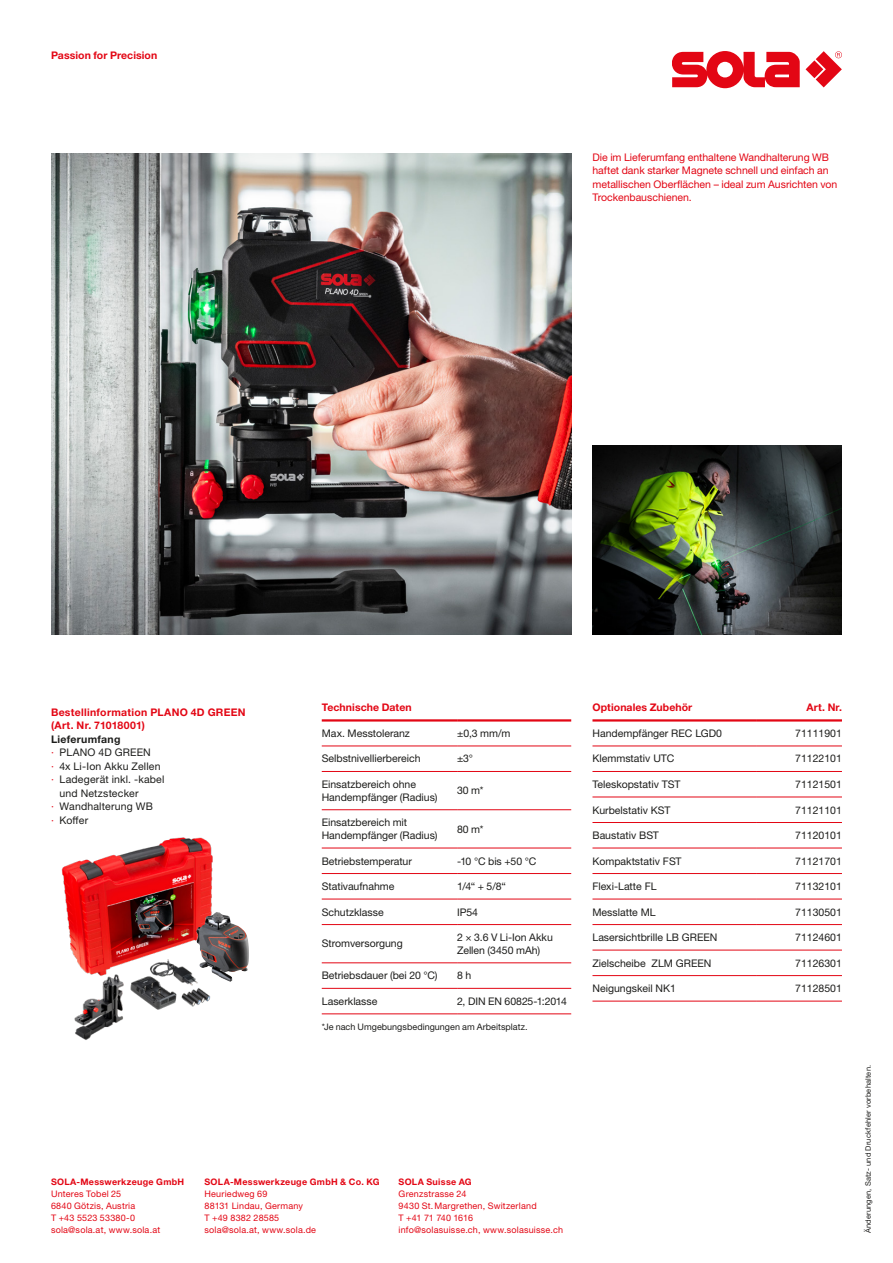
<style>
.page{position:relative;width:893px;height:1263px;background:#fff}
.page>*{position:absolute;margin:0;border:0;box-sizing:border-box;transform-origin:0 0}
.Tabelle_Copy_lb{font:10.5px/13.5px "Helvetica Neue LTW1 G";color:#1d1d1b}
.t1{font:10.5px/13.5px "Helvetica Neue LTW1 G";letter-spacing:-.005em;color:#e30614}
.Aufzählung_Copy-Text{font:700 10.5px/13.5px "Helvetica Neue LTW1 G";letter-spacing:.01em;color:#e30614}
.Tabelle_Copy_lb-2{font:10.5px/13.5px "Helvetica Neue LTW1 G";letter-spacing:.02em;color:#1d1d1b}
.Copy-Text{font:9px "Helvetica Neue LTW1 G";letter-spacing:.02em;color:#e30614}
.Copy-Text-2{font:700 9px "Helvetica Neue LTW1 G";letter-spacing:.03em;color:#e30614}
.Artikelinfo{font:9px "Helvetica Neue LTW1 G";letter-spacing:.005em;color:#1d1d1b}
.Copy-Text-3{font:9px "Helvetica Neue LTW1 G";letter-spacing:-.03em;color:#e30614}
.Aufzählung_Copy-Text-2{font:7.5px "Helvetica Neue LTW1 G";letter-spacing:.025em;color:#1d1d1b}
.s1{color:#1d1d1b}
.s2{color:#e30614}
</style>
<div class="page">
<svg style="left:672px;top:51px;width:170px;height:37px"></svg>
<img style="left:592px;top:446px;width:250px;height:188px">
<img style="left:51px;top:153px;width:520px;height:481px">
<img style="left:61px;top:837px;width:152px;height:117px">
<img style="left:73px;top:954px;width:138px;height:86px">
<img style="left:195px;top:912px;width:54px;height:70px">
<hr style="left:322px;top:746px;width:135px;height:1px;background:#e30614">
<hr style="left:457px;top:746px;width:114px;height:1px;background:#e30614">
<hr style="left:322px;top:771px;width:135px;height:1px;background:#e30614">
<hr style="left:457px;top:771px;width:114px;height:1px;background:#e30614">
<hr style="left:322px;top:809px;width:135px;height:1px;background:#e30614">
<hr style="left:457px;top:809px;width:114px;height:1px;background:#e30614">
<hr style="left:322px;top:848px;width:135px;height:1px;background:#e30614">
<hr style="left:457px;top:848px;width:114px;height:1px;background:#e30614">
<hr style="left:322px;top:873px;width:135px;height:1px;background:#e30614">
<hr style="left:457px;top:873px;width:114px;height:1px;background:#e30614">
<hr style="left:322px;top:899px;width:135px;height:1px;background:#e30614">
<hr style="left:457px;top:899px;width:114px;height:1px;background:#e30614">
<hr style="left:322px;top:924px;width:135px;height:1px;background:#e30614">
<hr style="left:457px;top:924px;width:114px;height:1px;background:#e30614">
<hr style="left:322px;top:962px;width:135px;height:1px;background:#e30614">
<hr style="left:457px;top:962px;width:114px;height:1px;background:#e30614">
<hr style="left:322px;top:988px;width:135px;height:1px;background:#e30614">
<hr style="left:457px;top:988px;width:114px;height:1px;background:#e30614">
<hr style="left:322px;top:1013px;width:135px;height:1px;background:#e30614">
<hr style="left:457px;top:1013px;width:114px;height:1px;background:#e30614">
<hr style="left:322px;top:719px;width:135px;height:2px;background:#e30614">
<hr style="left:457px;top:719px;width:114px;height:2px;background:#e30614">
<hr style="left:592px;top:746px;width:165px;height:1px;background:#e30614">
<hr style="left:757px;top:746px;width:85px;height:1px;background:#e30614">
<hr style="left:592px;top:771px;width:165px;height:1px;background:#e30614">
<hr style="left:757px;top:771px;width:85px;height:1px;background:#e30614">
<hr style="left:592px;top:797px;width:165px;height:1px;background:#e30614">
<hr style="left:757px;top:797px;width:85px;height:1px;background:#e30614">
<hr style="left:592px;top:822px;width:165px;height:1px;background:#e30614">
<hr style="left:757px;top:822px;width:85px;height:1px;background:#e30614">
<hr style="left:592px;top:848px;width:165px;height:1px;background:#e30614">
<hr style="left:757px;top:848px;width:85px;height:1px;background:#e30614">
<hr style="left:592px;top:873px;width:165px;height:1px;background:#e30614">
<hr style="left:757px;top:873px;width:85px;height:1px;background:#e30614">
<hr style="left:592px;top:899px;width:165px;height:1px;background:#e30614">
<hr style="left:757px;top:899px;width:85px;height:1px;background:#e30614">
<hr style="left:592px;top:924px;width:165px;height:1px;background:#e30614">
<hr style="left:757px;top:924px;width:85px;height:1px;background:#e30614">
<hr style="left:592px;top:950px;width:165px;height:1px;background:#e30614">
<hr style="left:757px;top:950px;width:85px;height:1px;background:#e30614">
<hr style="left:592px;top:975px;width:165px;height:1px;background:#e30614">
<hr style="left:757px;top:975px;width:85px;height:1px;background:#e30614">
<hr style="left:592px;top:1001px;width:165px;height:1px;background:#e30614">
<hr style="left:757px;top:1001px;width:85px;height:1px;background:#e30614">
<hr style="left:592px;top:719px;width:165px;height:2px;background:#e30614">
<hr style="left:757px;top:719px;width:85px;height:2px;background:#e30614">
<p class="Aufzählung_Copy-Text" style="left:51px;top:48px;width:108px">Passion for Precision</p>
<p class="t1" style="left:592px;top:150px;width:246px">Die im Lieferumfang enthaltene Wandhalterung WB haftet dank starker Magnete schnell und einfach an metallischen Oberflächen – ideal zum Ausrichten von Trockenbauschienen.</p>
<p class="Aufzählung_Copy-Text" style="left:51px;top:705px;width:196px">Bestellinformation PLANO 4D GREEN (Art. Nr. 71018001)<br><span class="s1">Lieferumfang</span></p>
<p class="Tabelle_Copy_lb-2" style="left:51px;top:745px;width:101px"><span class="s2">∙</span> PLANO 4D GREEN</p>
<p class="Tabelle_Copy_lb-2" style="left:51px;top:759px;width:111px"><span class="s2">∙</span> 4x Li-Ion Akku Zellen</p>
<p class="Tabelle_Copy_lb-2" style="left:60px;top:772px;width:106px;text-indent:-9px"><span class="s2">∙</span> Ladegerät inkl. -kabel und Netzstecker</p>
<p class="Tabelle_Copy_lb-2" style="left:51px;top:799px;width:103px"><span class="s2">∙</span> Wandhalterung WB</p>
<p class="Tabelle_Copy_lb" style="left:51px;top:813px;width:39px"><span class="s2">∙</span> Koffer</p>
<p class="Aufzählung_Copy-Text" style="left:322px;top:700px;width:91px">Technische Daten</p>
<p class="Tabelle_Copy_lb" style="left:322px;top:727px;width:90px">Max. Messtoleranz</p>
<p class="Tabelle_Copy_lb" style="left:457px;top:727px;width:55px">±0,3 mm/m</p>
<p class="Tabelle_Copy_lb" style="left:322px;top:752px;width:100px">Selbstnivellierbereich</p>
<p class="Tabelle_Copy_lb" style="left:457px;top:752px;width:18px">±3°</p>
<p class="Tabelle_Copy_lb" style="left:322px;top:777px;width:117px">Einsatzbereich ohne<br>Handempfänger (Radius)</p>
<p class="Tabelle_Copy_lb" style="left:457px;top:784px;width:28px">30 m*</p>
<p class="Tabelle_Copy_lb" style="left:322px;top:815px;width:117px">Einsatzbereich mit<br>Handempfänger (Radius)</p>
<p class="Tabelle_Copy_lb" style="left:457px;top:822px;width:28px">80 m*</p>
<p class="Tabelle_Copy_lb" style="left:322px;top:854px;width:92px">Betriebstemperatur</p>
<p class="Tabelle_Copy_lb" style="left:457px;top:854px;width:81px">-10 °C bis +50 °C</p>
<p class="Tabelle_Copy_lb" style="left:322px;top:879px;width:74px">Stativaufnahme</p>
<p class="Tabelle_Copy_lb" style="left:457px;top:879px;width:50px">1/4“ + 5/8“</p>
<p class="Tabelle_Copy_lb" style="left:322px;top:905px;width:64px">Schutzklasse</p>
<p class="Tabelle_Copy_lb" style="left:457px;top:905px;width:22px">IP54</p>
<p class="Tabelle_Copy_lb" style="left:322px;top:937px;width:83px">Stromversorgung</p>
<p class="Tabelle_Copy_lb" style="left:457px;top:930px;width:97px">2 × 3.6 V Li-Ion Akku<br>Zellen (3450 mAh)</p>
<p class="Tabelle_Copy_lb" style="left:322px;top:969px;width:117px">Betriebsdauer (bei 20 °C)</p>
<p class="Tabelle_Copy_lb" style="left:457px;top:969px;width:16px">8 h</p>
<p class="Tabelle_Copy_lb" style="left:322px;top:994px;width:57px">Laserklasse</p>
<p class="Tabelle_Copy_lb" style="left:457px;top:994px;width:111px">2, DIN EN 60825-1:2014</p>
<p class="Artikelinfo" style="left:322px;top:1021px;width:207px">*Je nach Umgebungsbedingungen am Arbeitsplatz.</p>
<p class="Copy-Text-2" style="left:51px;top:1176px;width:135px">SOLA-Messwerkzeuge GmbH</p>
<p class="Copy-Text" style="left:51px;top:1188px;width:72px">Unteres Tobel 25</p>
<p class="Copy-Text" style="left:51px;top:1200px;width:86px">6840 Götzis, Austria</p>
<p class="Copy-Text" style="left:51px;top:1212px;width:86px">T +43 5523 53380-0</p>
<p class="Copy-Text" style="left:51px;top:1224px;width:111px">sola@sola.at, www.sola.at</p>
<p class="Copy-Text-2" style="left:205px;top:1176px;width:177px">SOLA-Messwerkzeuge GmbH &amp; Co. KG</p>
<p class="Copy-Text" style="left:205px;top:1188px;width:64px">Heuriedweg 69</p>
<p class="Copy-Text" style="left:205px;top:1200px;width:100px">88131 Lindau, Germany</p>
<p class="Copy-Text" style="left:205px;top:1212px;width:76px">T +49 8382 28585</p>
<p class="Copy-Text" style="left:205px;top:1224px;width:113px">sola@sola.at, www.sola.de</p>
<p class="Copy-Text-2" style="left:399px;top:1176px;width:75px">SOLA Suisse AG</p>
<p class="Copy-Text" style="left:399px;top:1188px;width:69px">Grenzstrasse 24</p>
<p class="Copy-Text" style="left:399px;top:1200px;width:140px">9430 St.Margrethen, Switzerland</p>
<p class="Copy-Text-3" style="left:399px;top:1212px;width:76px">T +41 71 740 1616</p>
<p class="Copy-Text" style="left:399px;top:1224px;width:166px">info@solasuisse.ch, www.solasuisse.ch</p>
<p class="Aufzählung_Copy-Text" style="left:592px;top:700px;width:101px">Optionales Zubehör</p>
<p class="Aufzählung_Copy-Text" style="left:806px;top:700px;width:37px">Art. Nr.</p>
<p class="Tabelle_Copy_lb" style="left:592px;top:727px;width:131px">Handempfänger REC LGD0</p>
<p class="Tabelle_Copy_lb" style="left:795px;top:727px;width:48px">71111901</p>
<p class="Tabelle_Copy_lb" style="left:592px;top:752px;width:83px">Klemmstativ UTC</p>
<p class="Tabelle_Copy_lb" style="left:795px;top:752px;width:48px">71122101</p>
<p class="Tabelle_Copy_lb" style="left:592px;top:777px;width:89px">Teleskopstativ TST</p>
<p class="Tabelle_Copy_lb" style="left:795px;top:777px;width:48px">71121501</p>
<p class="Tabelle_Copy_lb" style="left:592px;top:803px;width:79px">Kurbelstativ KST</p>
<p class="Tabelle_Copy_lb" style="left:795px;top:803px;width:48px">71121101</p>
<p class="Tabelle_Copy_lb" style="left:592px;top:828px;width:68px">Baustativ BST</p>
<p class="Tabelle_Copy_lb" style="left:795px;top:828px;width:48px">71120101</p>
<p class="Tabelle_Copy_lb" style="left:592px;top:854px;width:91px">Kompaktstativ FST</p>
<p class="Tabelle_Copy_lb" style="left:795px;top:854px;width:48px">71121701</p>
<p class="Tabelle_Copy_lb" style="left:592px;top:879px;width:66px">Flexi-Latte FL</p>
<p class="Tabelle_Copy_lb" style="left:795px;top:879px;width:48px">71132101</p>
<p class="Tabelle_Copy_lb" style="left:592px;top:905px;width:65px">Messlatte ML</p>
<p class="Tabelle_Copy_lb" style="left:795px;top:905px;width:48px">71130501</p>
<p class="Tabelle_Copy_lb" style="left:592px;top:930px;width:127px">Lasersichtbrille LB GREEN</p>
<p class="Tabelle_Copy_lb" style="left:795px;top:930px;width:48px">71124601</p>
<p class="Tabelle_Copy_lb" style="left:592px;top:956px;width:121px">Zielscheibe ZLM GREEN</p>
<p class="Tabelle_Copy_lb" style="left:795px;top:956px;width:48px">71126301</p>
<p class="Tabelle_Copy_lb" style="left:592px;top:981px;width:85px">Neigungskeil NK1</p>
<p class="Tabelle_Copy_lb" style="left:795px;top:981px;width:48px">71128501</p>
<p class="Aufzählung_Copy-Text-2" style="left:863px;top:1233px;width:170px;rotate:-90deg">Änderungen, Satz- und Druckfehler vorbehalten.</p>
</div>
